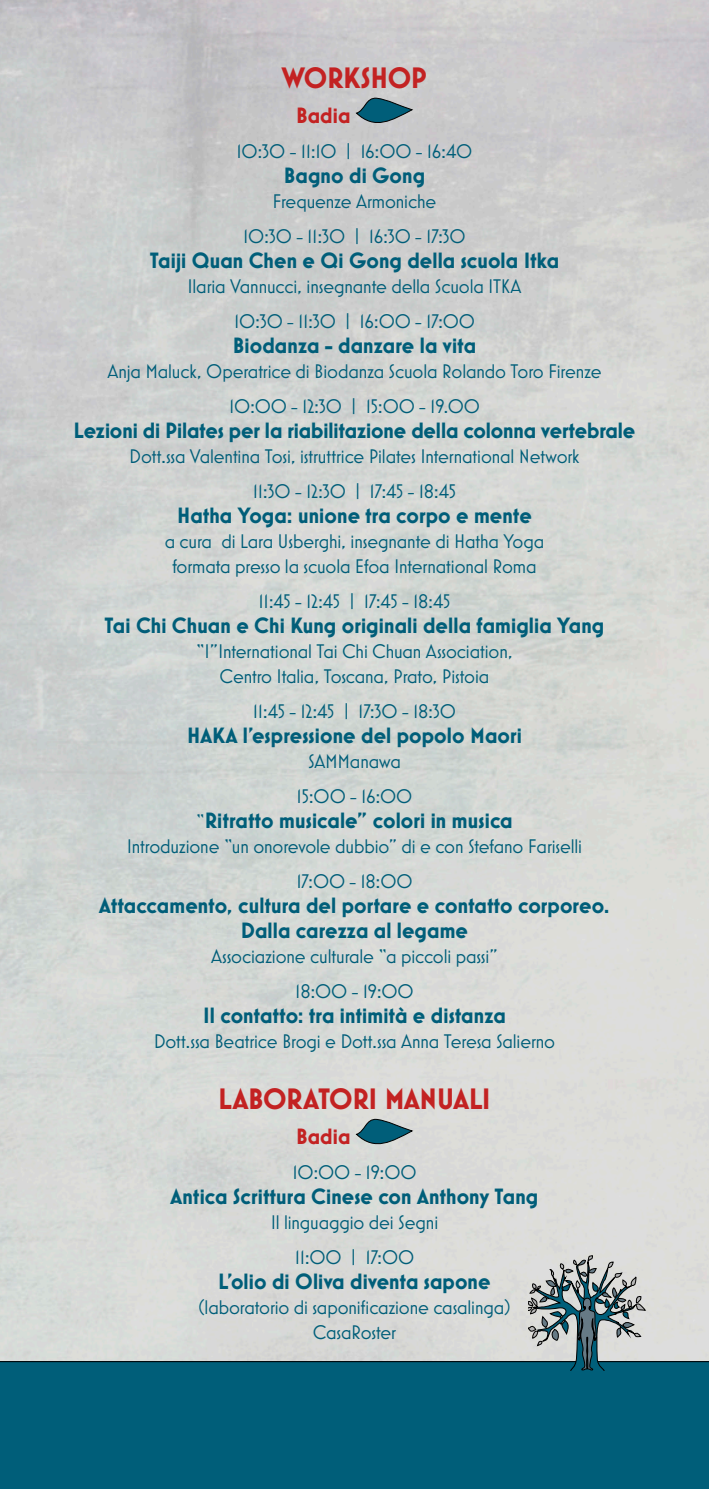
<style>
.page{position:relative;width:709px;height:1489px;background:#fff}
.page>*{position:absolute;margin:0;border:0;box-sizing:border-box;transform-origin:0 0}
.t1{font:700 30px "Mostra Nuova";letter-spacing:-.01em;color:#c32222}
.t2{font:700 22.5px/25px "Mostra Nuova";letter-spacing:.005em;color:#005e79;text-align:center}
.t3{font:700 22.5px "Mostra Nuova";letter-spacing:.005em;color:#c32222}
.t4{font:20px/35px "Mostra Nuova";letter-spacing:-.01em;color:#005e79;text-align:center}
.t5{font:20px "Mostra Nuova";letter-spacing:-.03em;color:#005e79}
.s1{font-weight:400;font-size:20px}
</style>
<div class="page">
<img style="left:0;top:0;width:709px;height:1360px">
<div style="left:0;top:1361px;width:709px;height:127px;background:#005e79"></div>
<hr style="left:0;top:1360px;width:709px;height:1px;background:#000">
<svg style="left:355px;top:1117px;width:58px;height:34px;background:#799da6"></svg>
<svg style="left:355px;top:97px;width:58px;height:34px;background:#70949f"></svg>
<svg style="left:528px;top:1255px;width:117px;height:115px;background:#909fa2"></svg>
<h1 class="t1" style="left:282px;top:60px;width:147px">WORKSHOP</h1>
<p class="t3" style="left:296px;top:102px;width:56px">Badia</p>
<p class="t4" style="left:236px;top:133px;width:237px">10:30 - 11:10 | 16:00 - 16:40</p>
<p class="t2" style="left:284px;top:163px;width:143px">Bagno di Gong</p>
<p class="t4" style="left:243px;top:183px;width:224px">Frequenze Armoniche<br>10:30 - 11:30 | 16:30 - 17:30</p>
<p class="t2" style="left:150px;top:248px;width:411px">Taiji Quan Chen e Qi Gong della scuola Itka</p>
<p class="t4" style="left:187px;top:268px;width:335px">Ilaria Vannucci, insegnante della Scuola ITKA<br>10:30 - 11:30 | 16:00 - 17:00</p>
<p class="t2" style="left:233px;top:333px;width:245px">Biodanza - danzare la vita</p>
<p class="t4" style="left:107px;top:353px;width:495px">Anja Maluck, Operatrice di Biodanza Scuola Rolando Toro Firenze<br>10:00 - 12:30 | 15:00 - 19.00</p>
<p class="t2" style="left:74px;top:418px;width:563px">Lezioni di Pilates per la riabilitazione della colonna vertebrale</p>
<p class="t4" style="left:129px;top:438px;width:452px">Dott.ssa Valentina Tosi, istruttrice Pilates International Network<br>11:30 - 12:30 | 17:45 - 18:45</p>
<p class="t2" style="left:177px;top:503px;width:356px">Hatha Yoga: unione tra corpo e mente</p>
<p class="t4" style="left:165px;top:528px;width:381px;line-height:25px">a cura di Lara Usberghi, insegnante di Hatha Yoga formata presso la scuola Efoa International Roma</p>
<p class="t5" style="left:258px;top:590px;width:193px">11:45 - 12:45 | 17:45 - 18:45</p>
<p class="t2" style="left:104px;top:613px;width:501px">Tai Chi Chuan e Chi Kung originali della famiglia Yang</p>
<p class="t4" style="left:196px;top:638px;width:318px;line-height:25px">“I”International Tai Chi Chuan Association,<br>Centro Italia, Toscana, Prato, Pistoia</p>
<p class="t4" style="left:253px;top:693px;width:205px">11:45 - 12:45 | 17:30 - 18:30</p>
<p class="t2" style="left:187px;top:723px;width:336px">HAKA l’espressione del popolo Maori</p>
<p class="t4" style="left:296px;top:743px;width:117px">SAMManawa<br>15:00 - 16:00</p>
<p class="t2" style="left:196px;top:808px;width:318px"><span class="s1">“</span>Ritratto musicale” colori in musica</p>
<p class="t4" style="left:127px;top:828px;width:457px">Introduzione “un onorevole dubbio” di e con Stefano Fariselli<br>17:00 - 18:00</p>
<p class="t2" style="left:99px;top:893px;width:512px">Attaccamento, cultura del portare e contatto corporeo.<br>Dalla carezza al legame</p>
<p class="t4" style="left:211px;top:938px;width:288px">Associazione culturale “a piccoli passi”<br>18:00 - 19:00</p>
<p class="t2" style="left:203px;top:1003px;width:304px">Il contatto: tra intimità e distanza</p>
<p class="t4" style="left:154px;top:1023px;width:403px">Dott.ssa Beatrice Brogi e Dott.ssa Anna Teresa Salierno</p>
<h1 class="t1" style="left:218px;top:1081px;width:274px">LABORATORI MANUALI</h1>
<p class="t3" style="left:296px;top:1123px;width:56px">Badia</p>
<p class="t4" style="left:292px;top:1154px;width:126px">10:00 - 19:00</p>
<p class="t2" style="left:171px;top:1183px;width:369px">Antica Scrittura Cinese con Anthony Tang</p>
<p class="t4" style="left:271px;top:1204px;width:169px">Il linguaggio dei Segni<br>11:00 | 17:00</p>
<p class="t2" style="left:218px;top:1268px;width:274px">L’olio di Oliva diventa sapone</p>
<p class="t4" style="left:198px;top:1294px;width:313px;line-height:25px">(laboratorio di saponificazione casalinga)<br>CasaRoster</p>
</div>
